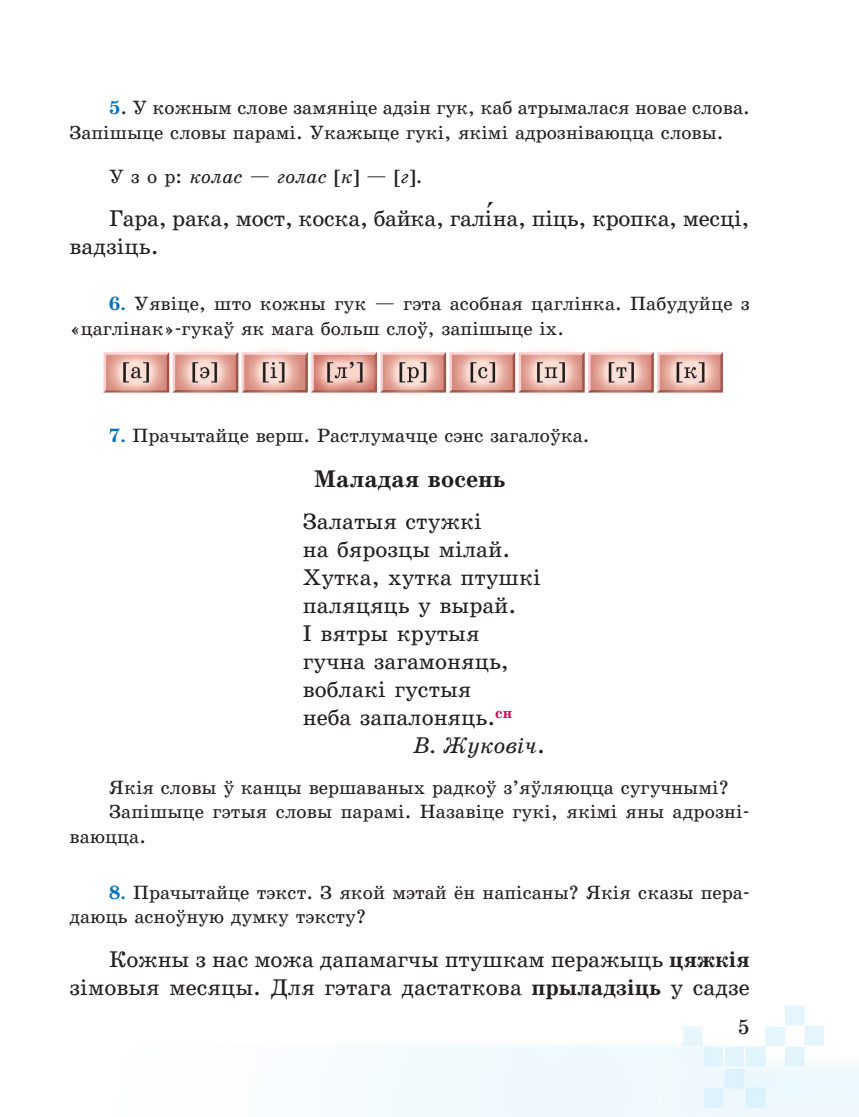
<style>
.page{position:relative;width:859px;height:1117px;background:#fff}
.page>*{position:absolute;margin:0;border:0;box-sizing:border-box;transform-origin:0 0}
.t1{font:700 24.15px "School Book New C";color:#231f20}
.t2{font:22.75px/28px "School Book New C";color:#231f20}
.t3{font:italic 22.75px "School Book New C";color:#231f20}
.t4{font:21px "School Book New C";color:#231f20}
.t5{font:19.25px/24.5px "School Book New C";color:#231f20}
.s1{font-weight:700;color:#0072bc}
.s2{font-style:italic}
.s3{font-family:"Times New Roman";font-size:35px}
.s4{font-style:normal}
.s5{font-weight:700}
</style>
<div class="page">
<img style="left:365px;top:1005px;width:493px;height:111px">
<img style="left:103px;top:350px;width:620px;height:46px">
<p class="t5" style="left:69px;top:96px;width:681px;text-indent:40px"><span class="s1">5</span>. У кожным слове замяніце адзін гук, каб атрымалася новае слова.<br>Запішыце словы парамі. Укажыце гукі, якімі адрозніваюцца словы.</p>
<p class="t5" style="left:109px;top:164px;width:314px">У з о р: <span class="s2">колас</span> — <span class="s2">голас</span> [<span class="s2">к</span>] — [<span class="s2">г</span>].</p>
<p class="t2" style="left:69px;top:205px;width:681px;text-indent:40px">Гара, рака, мост, коска, байка, галі<span class="s3">´</span>на, піць, кропка, месці, вадзіць.</p>
<p class="t5" style="left:69px;top:292px;width:681px;text-indent:40px"><span class="s1">6.</span> Уявіце, што кожны гук — гэта асобная цаглінка. Пабудуйце з «цаглінак»-гукаў як мага больш слоў, запішыце іх.</p>
<p class="t5" style="left:109px;top:423px;width:481px"><span class="s1">7.</span> Прачытайце верш. Растлумачце сэнс загалоўка.</p>
<p class="t1" style="left:313px;top:466px;width:193px">Малaдaя вoceнь</p>
<p class="t2" style="left:303px;top:507px;width:180px">Зaлaтыя cтyжкi</p>
<p class="t2" style="left:303px;top:535px;width:209px">нa бяpoзцы мiлaй.</p>
<p class="t2" style="left:303px;top:564px;width:239px">Хyткa, xyткa птyшкi</p>
<p class="t2" style="left:303px;top:592px;width:215px">пaляцяць у выpaй.</p>
<p class="t2" style="left:303px;top:620px;width:178px">I вятpы кpyтыя</p>
<p class="t2" style="left:303px;top:648px;width:207px">гyчнa зaгaмoняць,</p>
<p class="t2" style="left:303px;top:676px;width:170px">вoблaкi гycтыя</p>
<p class="t2" style="left:303px;top:704px;width:211px">нeбa зaпaлoняць.<sup>сн</sup></p>
<p class="t3" style="left:413px;top:732px;width:133px">В. Жyкoвiч<span class="s4">.</span></p>
<p class="t5" style="left:109px;top:775px;width:621px">Якія словы ў канцы вершаваных радкоў з’яўляюцца сугучнымі?</p>
<p class="t5" style="left:109px;top:799px;width:639px">Запішыце гэтыя словы парамі. Назавіце гукі, якімі яны адрозні-</p>
<p class="t5" style="left:69px;top:824px;width:78px">ваюцца.</p>
<p class="t5" style="left:69px;top:880px;width:681px;text-indent:40px"><span class="s1">8.</span> Прачытайце тэкст. З якой мэтай ён напісаны? Якія сказы пера&shy;даюць асноўную думку тэксту?</p>
<p class="t2" style="left:69px;top:945px;width:681px;text-align:right">Кожны з нас можа дапамагчы птушкам перажыць <span class="s5">цяжкія </span>зімовыя месяцы. Для гэтага дастаткова <span class="s5">прыладзіць</span> у садзе</p>
<p class="t4" style="left:737px;top:1015px;width:14px">5</p>
</div>
